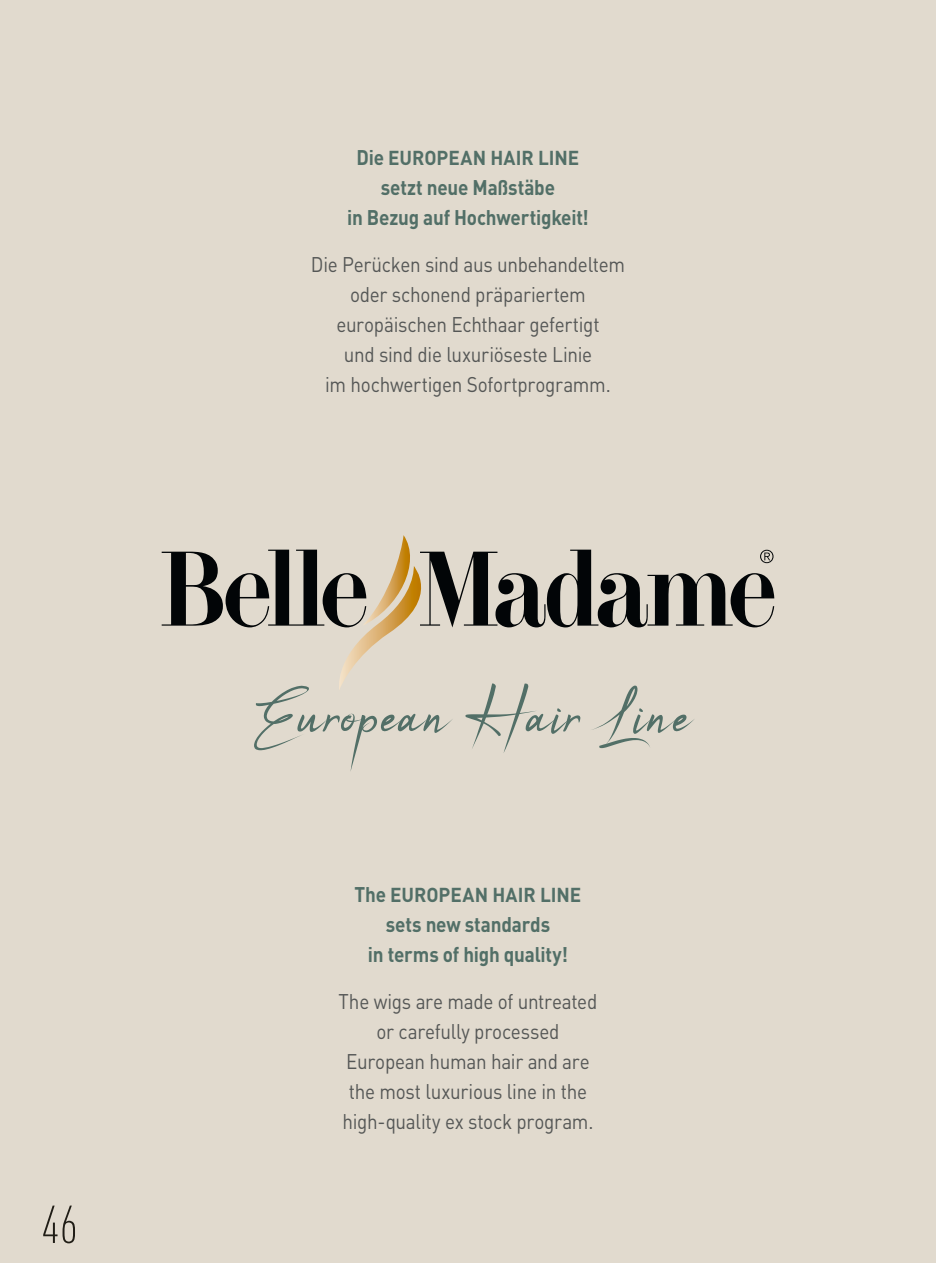
<style>
.page{position:relative;width:936px;height:1263px;background:#fff}
.page>*{position:absolute;margin:0;border:0;box-sizing:border-box;transform-origin:0 0}
.t1{font:300 52.5px "DIN Cond DIN Cond";color:#201d16}
.t2{font:21px/30px "DIN Pro";letter-spacing:-.015em;color:#555756;text-align:center;scale:.9 1}
.t3{font:700 21px/30px "DIN Pro";letter-spacing:-.01em;color:#526f67;text-align:center;scale:.9 1}
.t4{font:700 19.95px "DIN Pro";color:#526f67;scale:.95 1}
.s1{font-size:21px}
</style>
<div class="page">
<div style="left:0;top:0;width:935px;height:1263px;background:#e1dace"></div>
<svg style="left:162px;top:535px;width:612px;height:236px"></svg>
<h1 class="t1" style="left:41px;top:1194px;width:38px">46</h1>
<p class="t4" style="left:356px;top:145px;width:236px"><span class="s1">Die</span> EUROPEAN HAIR LINE</p>
<p class="t3" style="left:347px;top:172px;width:270px">setzt neue Maßstäbe<br>in Bezug auf Hochwertigkeit!</p>
<p class="t2" style="left:311px;top:249px;width:350px">Die Perücken sind aus unbehandeltem oder schonend präpariertem europäischen Echthaar gefertigt<br>und sind die luxuriöseste Linie<br>im hochwertigen Sofortprogramm.</p>
<p class="t4" style="left:354px;top:881px;width:240px"><span class="s1">The</span> EUROPEAN HAIR LINE</p>
<p class="t3" style="left:368px;top:909px;width:224px">sets new standards<br>in terms of high quality!</p>
<p class="t2" style="left:338px;top:986px;width:289px">The wigs are made of untreated or carefully processed<br>European human hair and are the most luxurious line in the high-quality ex stock program.</p>
</div>
